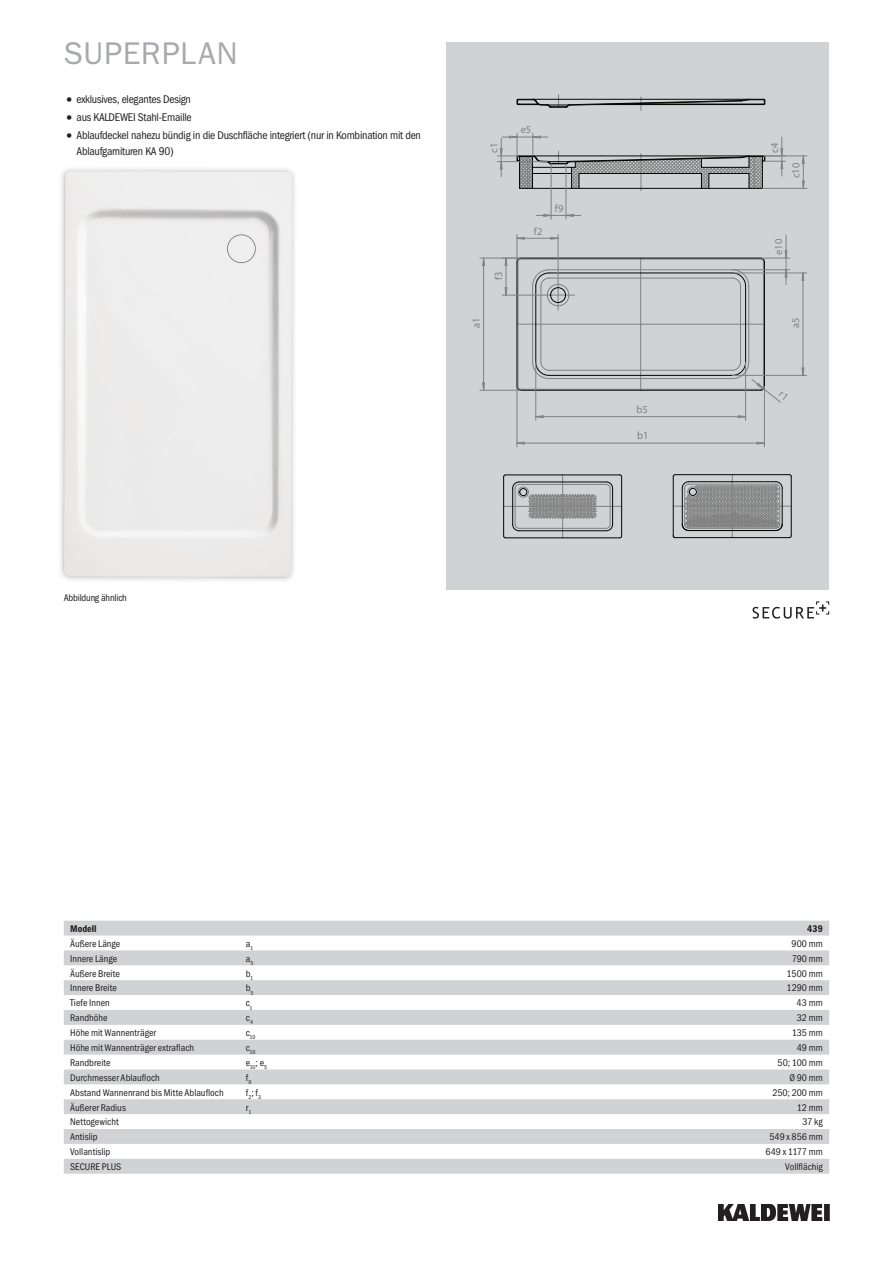
<style>
.page{position:relative;width:893px;height:1263px;background:#fff}
.page>*{position:absolute;margin:0;border:0;box-sizing:border-box;transform-origin:0 0}
.t1{font:31.5px "Franklin Gothic ITC";letter-spacing:.015em;color:#a8a9ad}
.t2{font:11.25px/15.8px "Franklin Gothic Cond ITC";letter-spacing:-.02em;color:#231f20}
.t3{font:10.65px "Myriad Pro";color:#808180}
.t4{font:9.75px "Franklin Gothic Cond ITC";color:#231f20}
.t5{font:9.75px "Franklin Gothic Cond ITC";letter-spacing:-.02em;color:#231f20}
.t6{font:600 9.75px "Franklin Gothic Cond ITC";color:#231f20}
.t7{font:5.7px "Franklin Gothic Cond ITC";color:#231f20}
.s1{font-size:15.75px}
</style>
<div class="page">
<img style="left:719px;top:1204px;width:110px;height:16px">
<div style="left:446px;top:43px;width:383px;height:547px;background:#d1d2d4"></div>
<svg style="left:517px;top:95px;width:249px;height:16px"></svg>
<svg style="left:503px;top:474px;width:119px;height:65px"></svg>
<svg style="left:673px;top:474px;width:119px;height:64px"></svg>
<svg style="left:497px;top:133px;width:310px;height:86px"></svg>
<img style="left:60px;top:168px;width:235px;height:413px">
<img style="left:63px;top:171px;width:229px;height:408px">
<svg style="left:64px;top:921px;width:765px;height:253px;fill:#d4d5d7"></svg>
<svg style="left:753px;top:601px;width:76px;height:18px"></svg>
<svg style="left:480px;top:234px;width:327px;height:213px"></svg>
<h1 class="t1" style="left:64px;top:34px;width:176px">SUPERPLAN</h1>
<p class="t2" style="left:64px;top:92px;width:129px"><span class="s1">•</span> exklusives, elegantes Design</p>
<p class="t2" style="left:64px;top:110px;width:129px"><span class="s1">•</span> aus KALDEWEI Stahl-Emaille</p>
<p class="t2" style="left:77px;top:127px;width:346px;text-indent:-13px"><span class="s1">•</span> Ablaufdeckel nahezu bündig in die Duschfläche integriert (nur in Kombination mit den<br>Ablaufgarnituren KA 90)</p>
<p class="t3" style="left:487px;top:153px;width:12px;rotate:-90deg">c1</p>
<p class="t3" style="left:521px;top:123px;width:12px">e5</p>
<p class="t3" style="left:492px;top:280px;width:10px;rotate:-90deg">f3</p>
<p class="t3" style="left:534px;top:224px;width:10px">f2</p>
<p class="t3" style="left:555px;top:201px;width:10px">f9</p>
<p class="t3" style="left:768px;top:153px;width:12px;rotate:-90deg">c4</p>
<p class="t3" style="left:789px;top:178px;width:17px;rotate:-90deg">c10</p>
<p class="t3" style="left:772px;top:255px;width:17px;rotate:-90deg">e10</p>
<p class="t3" style="left:470px;top:328px;width:12px;rotate:-90deg">a1</p>
<p class="t3" style="left:789px;top:328px;width:12px;rotate:-90deg">a5</p>
<p class="t3" style="left:636px;top:403px;width:13px">b5</p>
<p class="t3" style="left:637px;top:429px;width:13px">b1</p>
<p class="t5" style="left:64px;top:592px;width:65px">Abbildung ähnlich</p>
<p class="t6" style="left:70px;top:923px;width:28px">Modell</p>
<p class="t6" style="left:807px;top:923px;width:17px">439</p>
<p class="t4" style="left:70px;top:938px;width:52px">Äußere Länge</p>
<p class="t4" style="left:246px;top:938px;width:9px">a<sub>1</sub></p>
<p class="t4" style="left:791px;top:938px;width:33px">900 mm</p>
<p class="t4" style="left:70px;top:953px;width:49px">Innere Länge</p>
<p class="t4" style="left:246px;top:953px;width:9px">a<sub>5</sub></p>
<p class="t4" style="left:792px;top:953px;width:33px">790 mm</p>
<p class="t4" style="left:70px;top:967px;width:51px">Äußere Breite</p>
<p class="t4" style="left:246px;top:967px;width:9px">b<sub>1</sub></p>
<p class="t4" style="left:787px;top:967px;width:38px">1500 mm</p>
<p class="t4" style="left:70px;top:982px;width:48px">Innere Breite</p>
<p class="t4" style="left:246px;top:982px;width:9px">b<sub>5</sub></p>
<p class="t4" style="left:787px;top:982px;width:38px">1290 mm</p>
<p class="t4" style="left:70px;top:997px;width:41px">Tiefe Innen</p>
<p class="t4" style="left:246px;top:997px;width:8px">c<sub>1</sub></p>
<p class="t4" style="left:797px;top:997px;width:28px">43 mm</p>
<p class="t4" style="left:70px;top:1012px;width:39px">Randhöhe</p>
<p class="t4" style="left:246px;top:1012px;width:9px">c<sub>4</sub></p>
<p class="t4" style="left:797px;top:1012px;width:27px">32 mm</p>
<p class="t4" style="left:70px;top:1027px;width:87px">Höhe mit Wannenträger</p>
<p class="t7" style="left:246px;top:1034px;width:11px"><sup>c</sup>10</p>
<p class="t4" style="left:792px;top:1027px;width:33px">135 mm</p>
<p class="t4" style="left:70px;top:1042px;width:126px">Höhe mit Wannenträger extraflach</p>
<p class="t7" style="left:246px;top:1049px;width:11px"><sup>c</sup>16</p>
<p class="t4" style="left:797px;top:1042px;width:27px">49 mm</p>
<p class="t4" style="left:70px;top:1057px;width:42px">Randbreite</p>
<p class="t4" style="left:246px;top:1057px;width:23px">e<sub>10</sub>; e<sub>5</sub></p>
<p class="t4" style="left:778px;top:1057px;width:47px">50; 100 mm</p>
<p class="t4" style="left:70px;top:1072px;width:91px">Durchmesser Ablaufloch</p>
<p class="t4" style="left:246px;top:1072px;width:7px">f<sub>9</sub></p>
<p class="t4" style="left:789px;top:1072px;width:35px">Ø 90 mm</p>
<p class="t4" style="left:70px;top:1087px;width:155px">Abstand Wannenrand bis Mitte Ablaufloch</p>
<p class="t4" style="left:246px;top:1087px;width:17px">f<sub>2</sub>; f<sub>3</sub></p>
<p class="t4" style="left:772px;top:1087px;width:52px">250; 200 mm</p>
<p class="t4" style="left:70px;top:1101px;width:57px">Äußerer Radius</p>
<p class="t4" style="left:246px;top:1101px;width:7px">r<sub>1</sub></p>
<p class="t4" style="left:797px;top:1101px;width:27px">12 mm</p>
<p class="t4" style="left:70px;top:1116px;width:50px">Nettogewicht</p>
<p class="t4" style="left:802px;top:1116px;width:22px">37 kg</p>
<p class="t4" style="left:70px;top:1131px;width:29px">Antislip</p>
<p class="t4" style="left:769px;top:1131px;width:55px">549 x 856 mm</p>
<p class="t4" style="left:70px;top:1146px;width:42px">Vollantislip</p>
<p class="t4" style="left:766px;top:1146px;width:59px">649 x 1177 mm</p>
<p class="t4" style="left:70px;top:1161px;width:53px">SECURE PLUS</p>
<p class="t4" style="left:785px;top:1161px;width:39px">Vollflächig</p>
</div>
